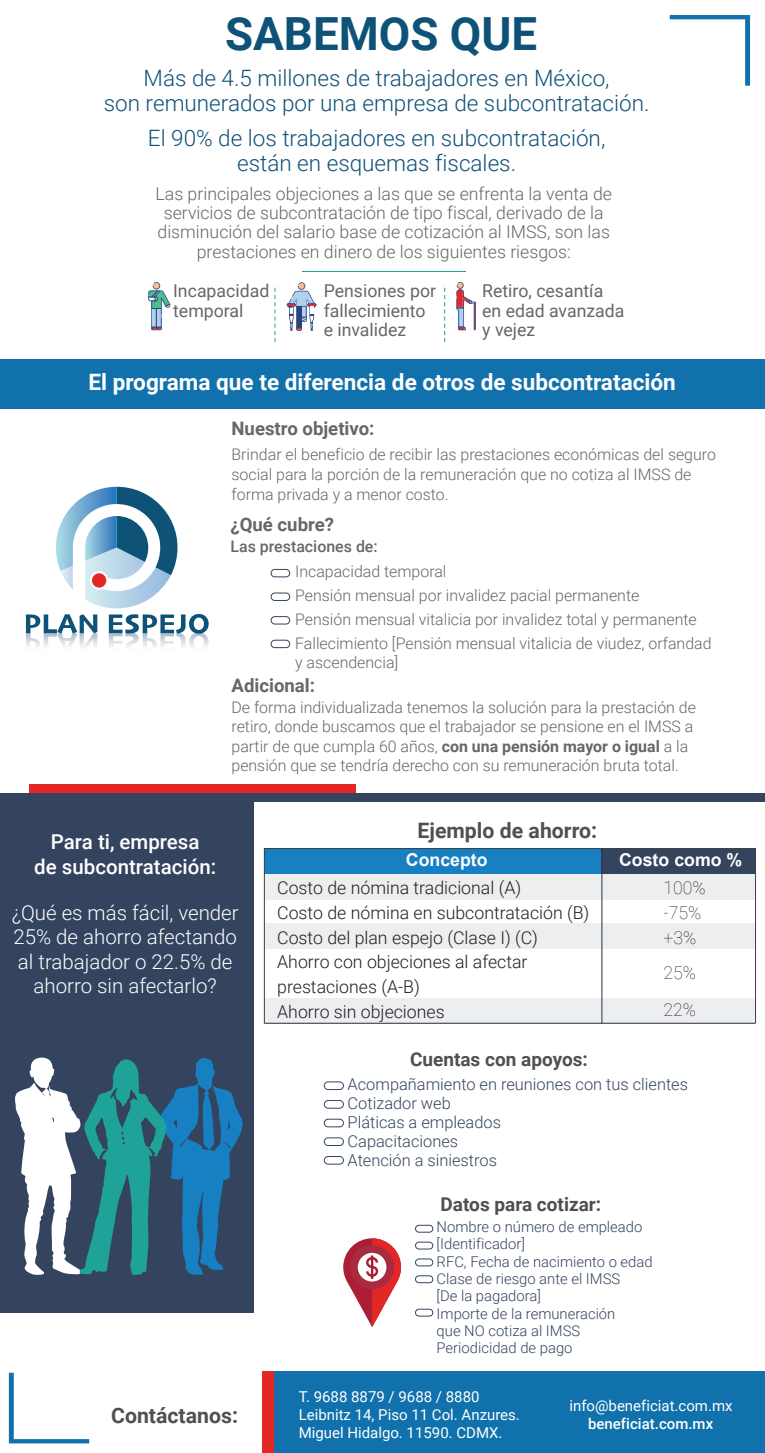
<style>
.page{position:relative;width:765px;height:1453px;background:#fff}
.page>*{position:absolute;margin:0;border:0;box-sizing:border-box;transform-origin:0 0}
.t1{font:700 45.75px "Roboto";color:#0f5278}
.t2{font:700 22.62px "Roboto";color:#fff}
.t3{font:300 22.5px/25px "Roboto";color:#0f5278;text-align:center}
.t4{font:700 21.25px "Roboto";color:#514f50}
.t5{font:300 20.5px/24.5px "Roboto";color:#fff;text-align:center}
.t6{font:500 20.5px/24.5px "Roboto";color:#fff;text-align:center}
.t7{font:700 19px "Roboto";color:#514f50}
.t8{font:700 18.62px "Roboto";color:#686667}
.t9{font:300 17.75px/19.1px "Roboto";color:#686667;text-align:center}
.t10{font:300 17.75px/24.9px "Roboto";color:#231f20}
.t11{font:17.75px/19.1px "Roboto";color:#686667}
.t12{font:700 17.75px "Arial";color:#fff}
.t13{font:100 17.75px/24.9px "Roboto";color:#231f20}
.t14{font:300 16.38px/19.1px "Roboto";color:#34445e}
.t15{font:300 15.88px/19.1px "Roboto";color:#686667}
.t16{font:500 15.88px "Roboto";color:#686667}
.t17{font:15px/18px "Roboto";color:#fff}
.t18{font:500 15px "Roboto";color:#fff}
.t19{font:300 14.75px/17.2px "Roboto";color:#34445e}
.s1{font-weight:700}
</style>
<div class="page">
<div style="left:0;top:802px;width:253px;height:510px;background:#34445e"></div>
<div style="left:29px;top:785px;width:327px;height:17px;background:#e22725"></div>
<svg style="left:670px;top:15px;width:80px;height:71px"></svg>
<svg style="left:9px;top:1373px;width:80px;height:70px"></svg>
<div style="left:0;top:793px;width:765px;height:9px;background:#34445e"></div>
<svg style="left:275px;top:288px;width:1px;height:55px"></svg>
<svg style="left:444px;top:288px;width:1px;height:55px"></svg>
<hr style="left:302px;top:271px;width:164px;height:1px;background:#1fa398">
<div style="left:274px;top:1371px;width:491px;height:82px;background:#1071ac"></div>
<div style="left:262px;top:1371px;width:12px;height:82px;background:#e22725"></div>
<svg style="left:15px;top:1057px;width:228px;height:218px"></svg>
<div style="left:271px;top:569px;width:19px;height:8px;border:1px solid #34445e;border-radius:4px"></div>
<div style="left:271px;top:593px;width:19px;height:8px;border:1px solid #34445e;border-radius:4px"></div>
<div style="left:271px;top:616px;width:19px;height:8px;border:1px solid #34445e;border-radius:4px"></div>
<div style="left:271px;top:640px;width:19px;height:8px;border:1px solid #34445e;border-radius:4px"></div>
<div style="left:324px;top:1081px;width:20px;height:9px;border:1px solid #34445e;border-radius:4px"></div>
<div style="left:324px;top:1100px;width:20px;height:8px;border:1px solid #34445e;border-radius:4px"></div>
<div style="left:324px;top:1119px;width:20px;height:8px;border:1px solid #34445e;border-radius:4px"></div>
<div style="left:324px;top:1137px;width:20px;height:9px;border:1px solid #34445e;border-radius:4px"></div>
<div style="left:324px;top:1156px;width:20px;height:8px;border:1px solid #34445e;border-radius:4px"></div>
<div style="left:415px;top:1225px;width:18px;height:7px;border:1px solid #34445e;border-radius:3px"></div>
<div style="left:415px;top:1242px;width:18px;height:7px;border:1px solid #34445e;border-radius:3px"></div>
<div style="left:415px;top:1258px;width:18px;height:8px;border:1px solid #34445e;border-radius:3px"></div>
<div style="left:415px;top:1275px;width:18px;height:8px;border:1px solid #34445e;border-radius:3px"></div>
<div style="left:415px;top:1309px;width:18px;height:7px;border:1px solid #34445e;border-radius:3px"></div>
<svg style="left:148px;top:282px;width:23px;height:48px"></svg>
<svg style="left:456px;top:282px;width:20px;height:48px"></svg>
<div style="left:0;top:359px;width:765px;height:49px;background:#1071ac"></div>
<svg style="left:343px;top:1238px;width:58px;height:89px"></svg>
<hr style="left:371px;top:1255px;width:2px;height:24px;background:#ac1e34">
<div style="left:264px;top:848px;width:337px;height:27px;background:#1680c3"></div>
<div style="left:601px;top:848px;width:155px;height:27px;background:#34445e"></div>
<div style="left:264px;top:875px;width:492px;height:25px;background:#edeeef"></div>
<div style="left:264px;top:923px;width:492px;height:25px;background:#edeeef"></div>
<div style="left:264px;top:998px;width:492px;height:25px;background:#edeeef"></div>
<hr style="left:264px;top:848px;width:1px;height:175px;background:#414040">
<hr style="left:755px;top:848px;width:1px;height:175px;background:#414040">
<hr style="left:264px;top:848px;width:492px;height:1px;background:#414040">
<hr style="left:264px;top:1023px;width:492px;height:1px;background:#2a2e44">
<hr style="left:602px;top:848px;width:1px;height:175px;background:#2a2e44">
<svg style="left:56px;top:487px;width:122px;height:121px"></svg>
<svg style="left:26px;top:614px;width:71px;height:33px"></svg>
<svg style="left:109px;top:614px;width:100px;height:33px"></svg>
<svg style="left:91px;top:572px;width:16px;height:17px"></svg>
<div style="left:90px;top:571px;width:19px;height:19px;border:2px solid #f9fafa;border-radius:50%"></div>
<svg style="left:287px;top:282px;width:29px;height:49px"></svg>
<h1 class="t1" style="left:225px;top:2px;width:314px">SABEMOS QUE</h1>
<h3 class="t3" style="left:104px;top:64px;width:547px">Más de 4.5 millones de trabajadores en México,<br>son remunerados por una empresa de subcontratación.</h3>
<h3 class="t3" style="left:148px;top:124px;width:459px">El 90% de los trabajadores en subcontratación, están en esquemas fiscales.</h3>
<p class="t9" style="left:156px;top:183px;width:458px">Las principales objeciones a las que se enfrenta la venta de servicios de subcontratación de tipo fiscal, derivado de la disminución del salario base de cotización al IMSS, son las prestaciones en dinero de los siguientes riesgos:</p>
<p class="t11" style="left:173px;top:281px;width:98px">Incapacidad temporal</p>
<p class="t11" style="left:324px;top:281px;width:114px">Pensiones por fallecimiento e invalidez</p>
<p class="t11" style="left:482px;top:281px;width:144px">Retiro, cesantía en edad avanzada y vejez</p>
<h2 class="t2" style="left:88px;top:366px;width:589px">El programa que te diferencia de otros de subcontratación</h2>
<p class="t8" style="left:232px;top:416px;width:145px">Nuestro objetivo:</p>
<p class="t15" style="left:232px;top:444px;width:486px;line-height:19.9px">Brindar el beneficio de recibir las prestaciones económicas del seguro social para la porción de la remuneración que no cotiza al IMSS de forma privada y a menor costo.</p>
<p class="t8" style="left:230px;top:511px;width:105px">¿Qué cubre?</p>
<p class="t16" style="left:230px;top:536px;width:149px">Las prestaciones de:</p>
<p class="t15" style="left:295px;top:558px;width:418px;line-height:24.2px">Incapacidad temporal<br>Pensión mensual por invalidez pacial permanente<br>Pensión mensual vitalicia por invalidez total y permanente Fallecimiento [Pensión mensual vitalicia de viudez, orfandad</p>
<p class="t15" style="left:295px;top:652px;width:105px">y ascendencia]</p>
<p class="t8" style="left:232px;top:672px;width:85px">Adicional:</p>
<p class="t15" style="left:232px;top:697px;width:466px">De forma individualizada tenemos la solución para la prestación de retiro, donde buscamos que el trabajador se pensione en el IMSS a partir de que cumpla 60 años, <span class="s1">con una pensión mayor o igual</span> a la pensión que se tendría derecho con su remuneración bruta total.</p>
<p class="t6" style="left:34px;top:829px;width:183px">Para ti, empresa<br>de subcontratación:</p>
<p class="t5" style="left:12px;top:899px;width:229px">¿Qué es más fácil, vender<br>25% de ahorro afectando al trabajador o 22.5% de ahorro sin afectarlo?</p>
<h3 class="t4" style="left:111px;top:1400px;width:128px">Contáctanos:</h3>
<h3 class="t4" style="left:418px;top:815px;width:181px">Ejemplo de ahorro:</h3>
<p class="t12" style="left:406px;top:848px;width:83px">Concepto</p>
<p class="t12" style="left:619px;top:848px;width:125px">Costo como %</p>
<p class="t10" style="left:277px;top:874px;width:314px">Costo de nómina tradicional (A)<br>Costo de nómina en subcontratación (B)<br>Costo del plan espejo (Clase I) (C)<br>Ahorro con objeciones al afectar prestaciones (A-B)<br>Ahorro sin objeciones</p>
<p class="t13" style="left:664px;top:874px;width:44px">100% -75% +3%</p>
<p class="t13" style="left:664px;top:953px;width:34px;line-height:37.2px">25%<br>22%</p>
<p class="t7" style="left:410px;top:1046px;width:179px">Cuentas con apoyos:</p>
<p class="t14" style="left:348px;top:1073px;width:342px">Acompañamiento en reuniones con tus clientes<br>Cotizador web<br>Pláticas a empleados<br>Capacitaciones<br>Atención a siniestros</p>
<p class="t7" style="left:441px;top:1191px;width:162px">Datos para cotizar:</p>
<p class="t19" style="left:437px;top:1218px;width:218px">Nombre o número de empleado [Identificador]<br>RFC, Fecha de nacimiento o edad<br>Clase de riesgo ante el IMSS<br>[De la pagadora]<br>Importe de la remuneración<br>que NO cotiza al IMSS<br>Periodicidad de pago</p>
<p class="t17" style="left:299px;top:1387px;width:223px">T. 9688 8879 / 9688 / 8880<br>Leibnitz 14, Piso 11 Col. Anzures.<br>Miguel Hidalgo. 11590. CDMX.</p>
<p class="t17" style="left:569px;top:1396px;width:165px">info@beneficiat.com.mx</p>
<p class="t18" style="left:588px;top:1413px;width:127px">beneficiat.com.mx</p>
</div>
